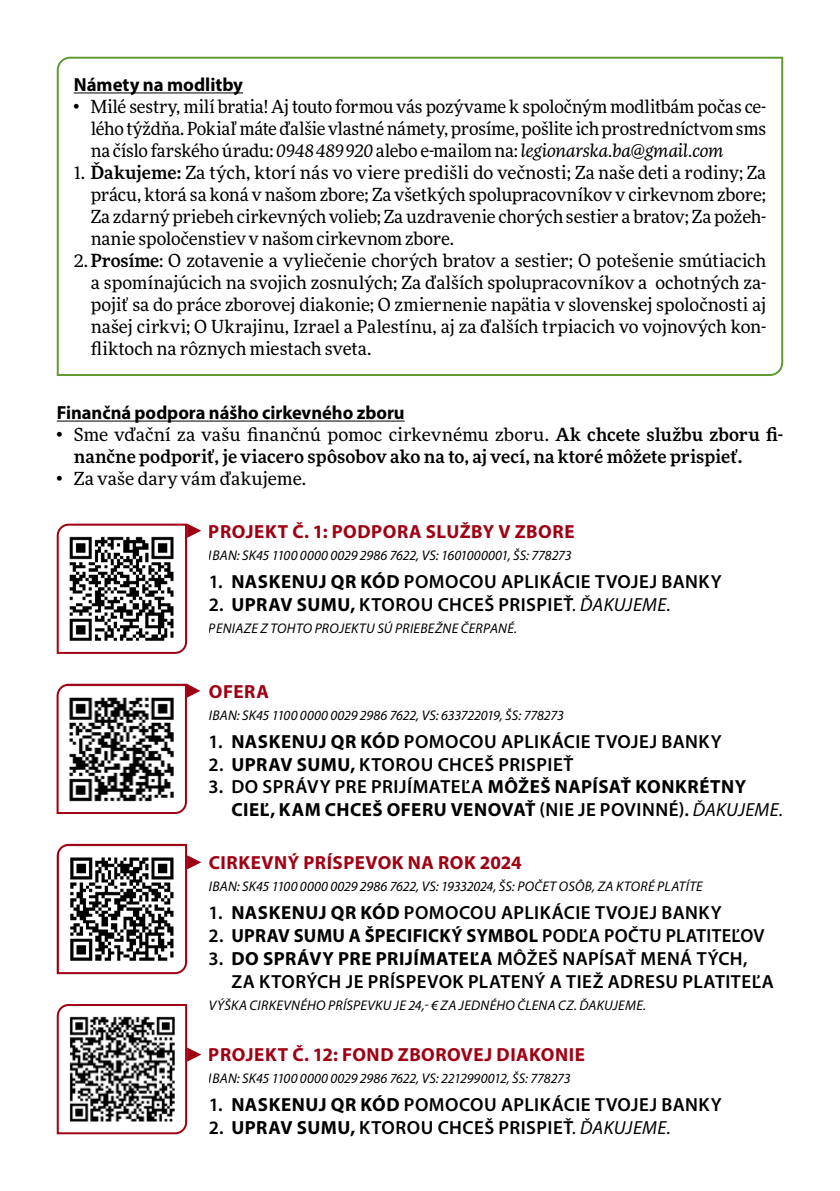
<style>
.page{position:relative;width:840px;height:1191px;background:#fff}
.page>*{position:absolute;margin:0;border:0;box-sizing:border-box;transform-origin:0 0}
.t1{font:600 19px/22.8px "Myriad Pro";letter-spacing:.025em;color:#000}
.t2{font:700 19px "Myriad Pro";color:#000}
.t3{font:700 19px/22.8px "Myriad Pro";letter-spacing:.025em;color:#000}
.t4{font:700 19px "Myriad Pro";letter-spacing:.03em;color:#a00014}
.t5{font:18px/22px "More Pro";letter-spacing:-.005em;color:#000;text-align:justify}
.t6{font:18px/22px "More Pro";letter-spacing:-.005em;color:#000;text-align:justify;scale:.96 1}
.t7{font:500 18px/22px "More Pro";letter-spacing:.005em;color:#000}
.t8{font:18px "More Pro";letter-spacing:.015em;color:#000}
.t9{font:italic 14px "Myriad Pro";letter-spacing:.01em;color:#000}
.t10{font:italic 14px "Myriad Pro";letter-spacing:-.01em;color:#000}
.s1{font-style:italic}
.s2{font-weight:500}
.s3{font-weight:400}
.s4{font-weight:700}
.s5{font-weight:400;font-style:italic}
.s6{font-weight:600}
</style>
<div class="page">
<hr style="left:57px;top:420px;width:347px;height:1px;background:#000">
<svg style="left:56px;top:843px;width:145px;height:132px"></svg>
<svg style="left:56px;top:683px;width:144px;height:131px"></svg>
<svg style="left:56px;top:523px;width:145px;height:131px"></svg>
<svg style="left:56px;top:56px;width:727px;height:320px"></svg>
<svg style="left:56px;top:1004px;width:145px;height:131px"></svg>
<p class="t2" style="left:74px;top:72px;width:171px">Námety na modlitby</p>
<p class="t6" style="left:91px;top:95px;width:704px;text-indent:-17px"><sup>•</sup> Milé sestry, milí bratia! Aj touto formou vás pozývame k spoločným modlitbám počas ce‑ lého týždňa. Pokiaľ máte ďalšie vlastné námety, prosíme, pošlite ich prostredníctvom sms na číslo farského úradu: <span class="s1">0948489920</span> alebo e‑mailom na: <span class="s1">legionarska.ba@gmail.com</span></p>
<p class="t5" style="left:91px;top:161px;width:676px;text-indent:-17px">1. <span class="s2">Ďakujeme:</span> Za tých, ktorí nás vo viere predišli do večnosti; Za naše deti a rodiny; Za prácu, ktorá sa koná v našom zbore; Za všetkých spolupracovníkov v cirkevnom zbore; Za zdarný priebeh cirkevných volieb; Za uzdravenie chorých sestier a bratov; Za požeh‑ nanie spoločenstiev v našom cirkevnom zbore.</p>
<p class="t5" style="left:91px;top:249px;width:676px;text-indent:-17px">2. <span class="s2">Prosíme</span>: O zotavenie a vyliečenie chorých bratov a sestier; O potešenie smútiacich a spomínajúcich na svojich zosnulých; Za ďalších spolupracovníkov a ochotných za‑ pojiť sa do práce zborovej diakonie; O zmiernenie napätia v slovenskej spoločnosti aj našej cirkvi; O Ukrajinu, Izrael a Palestínu, aj za ďalších trpiacich vo vojnových kon‑ fliktoch na rôznych miestach sveta.</p>
<p class="t2" style="left:57px;top:400px;width:349px">Finančná podpora nášho cirkevného zboru</p>
<p class="t7" style="left:74px;top:422px;width:710px;text-indent:-17px"><sup>•</sup> <span class="s3">Sme vďační za vašu finančnú pomoc cirkevnému zboru.</span> Ak chcete službu zboru fi&shy;nančne podporiť, je viacero spôsobov ako na to, aj vecí, na ktoré môžete prispieť.</p>
<p class="t8" style="left:57px;top:466px;width:251px"><sup>•</sup> Za vaše dary vám ďakujeme.</p>
<p class="t4" style="left:209px;top:519px;width:367px">PROJEKT Č. 1: PODPORA SLUŽBY V ZBORE</p>
<p class="t10" style="left:209px;top:547px;width:364px">IBAN: SK45 1100 0000 0029 2986 7622, VS: 1601000001, ŠS: 778273</p>
<p class="t1" style="left:208px;top:570px;width:514px">1. <span class="s4">NASKENUJ QR KÓD</span> POMOCOU APLIKÁCIE TVOJEJ BANKY</p>
<p class="t1" style="left:208px;top:593px;width:463px">2. <span class="s4">UPRAV SUMU,</span> KTOROU CHCEŠ PRISPIEŤ<span class="s5">. ĎAKUJEME.</span></p>
<p class="t9" style="left:209px;top:620px;width:310px">PENIAZE Z TOHTO PROJEKTU SÚ PRIEBEŽNE ČERPANÉ.</p>
<p class="t4" style="left:209px;top:679px;width:61px">OFERA</p>
<p class="t10" style="left:209px;top:706px;width:356px">IBAN: SK45 1100 0000 0029 2986 7622, VS: 633722019, ŠS: 778273</p>
<p class="t1" style="left:208px;top:729px;width:514px">1. <span class="s4">NASKENUJ QR KÓD</span> POMOCOU APLIKÁCIE TVOJEJ BANKY</p>
<p class="t1" style="left:208px;top:752px;width:366px">2. <span class="s4">UPRAV SUMU,</span> KTOROU CHCEŠ PRISPIEŤ</p>
<p class="t3" style="left:231px;top:775px;width:553px;text-indent:-23px"><span class="s6">3. DO SPRÁVY PRE PRIJÍMATEĽA</span> MÔŽEŠ NAPÍSAŤ KONKRÉTNY<br>CIEĽ, KAM CHCEŠ OFERU VENOVAŤ <span class="s6">(NIE JE POVINNÉ).</span> <span class="s5">ĎAKUJEME.</span></p>
<p class="t4" style="left:209px;top:850px;width:314px">CIRKEVNÝ PRÍSPEVOK NA ROK 2024</p>
<p class="t9" style="left:209px;top:877px;width:495px">IBAN: SK45 1100 0000 0029 2986 7622, VS: 19332024, ŠS: POČET OSÔB, ZA KTORÉ PLATÍTE</p>
<p class="t1" style="left:208px;top:900px;width:514px">1. <span class="s4">NASKENUJ QR KÓD</span> POMOCOU APLIKÁCIE TVOJEJ BANKY</p>
<p class="t2" style="left:208px;top:923px;width:557px"><span class="s6">2.</span> UPRAV SUMU A ŠPECIFICKÝ SYMBOL <span class="s6">PODĽA POČTU PLATITEĽOV</span></p>
<p class="t1" style="left:231px;top:946px;width:544px;text-indent:-23px">3. <span class="s4">DO SPRÁVY PRE PRIJÍMATEĽA</span> MÔŽEŠ NAPÍSAŤ MENÁ TÝCH,<br>ZA KTORÝCH JE PRÍSPEVOK PLATENÝ A TIEŽ ADRESU PLATITEĽA</p>
<p class="t9" style="left:209px;top:996px;width:438px">VÝŠKA CIRKEVNÉHO PRÍSPEVKU JE 24,- € ZA JEDNÉHO ČLENA CZ. ĎAKUJEME.</p>
<p class="t4" style="left:209px;top:1042px;width:377px">PROJEKT Č. 12: FOND ZBOROVEJ DIAKONIE</p>
<p class="t10" style="left:209px;top:1070px;width:363px">IBAN: SK45 1100 0000 0029 2986 7622, VS: 2212990012, ŠS: 778273</p>
<p class="t1" style="left:208px;top:1093px;width:514px">1. <span class="s4">NASKENUJ QR KÓD</span> POMOCOU APLIKÁCIE TVOJEJ BANKY</p>
<p class="t1" style="left:208px;top:1116px;width:463px">2. <span class="s4">UPRAV SUMU,</span> KTOROU CHCEŠ PRISPIEŤ<span class="s5">. ĎAKUJEME.</span></p>
</div>
